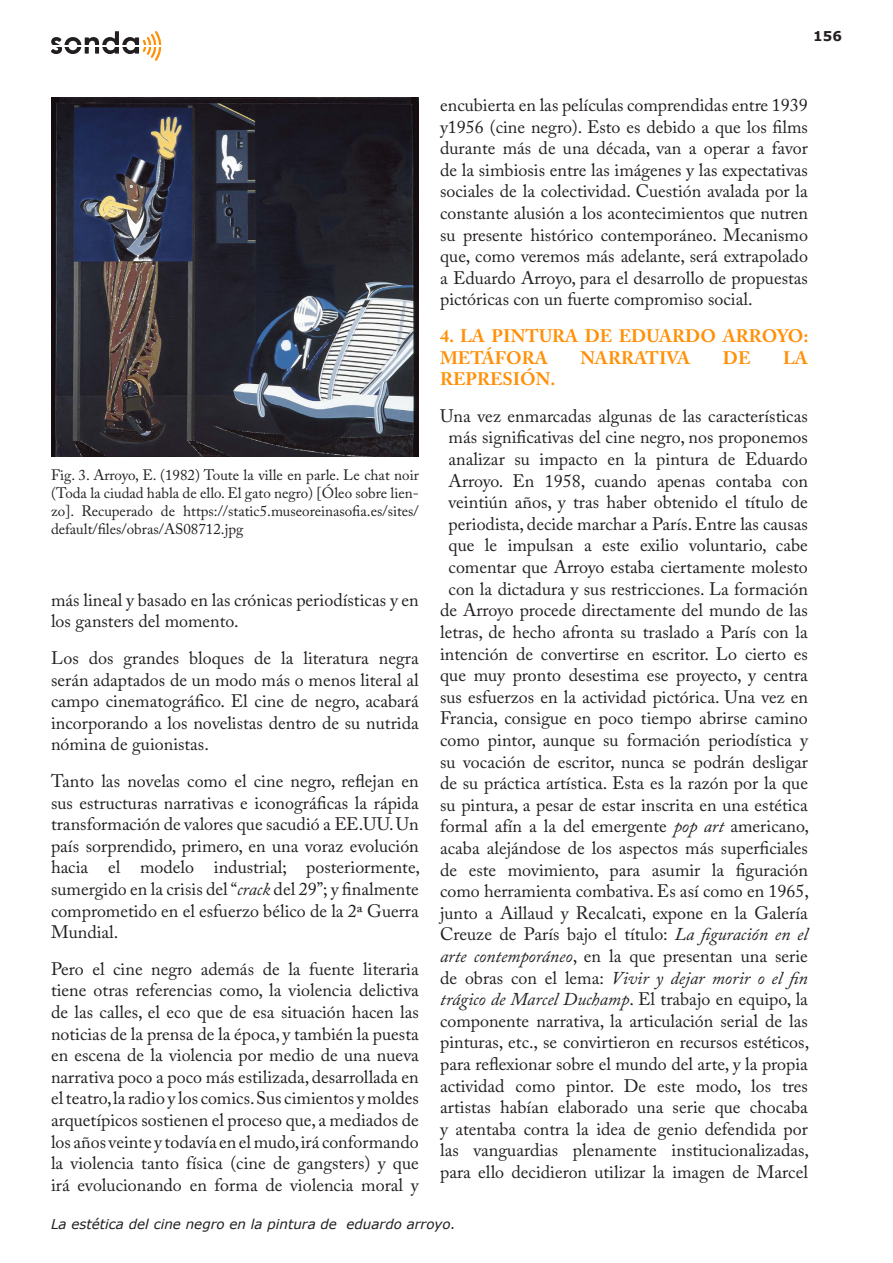
<style>
.page{position:relative;width:893px;height:1263px;background:#fff}
.page>*{position:absolute;margin:0;border:0;box-sizing:border-box;transform-origin:0 0}
.t1{font:18px/21.6px "Adobe Caslon Pro";color:#231f20;text-align:justify}
.t2{font:700 18px/21.6px "Adobe Caslon Pro";color:#ff9008}
.PIE_DE_FOTO{font:15px/18px "Adobe Caslon Pro";color:#231f20;text-align:justify}
.t3{font:italic 13.5px "Verdana";color:#231f20}
.t4{font:700 13.5px "Verdana";color:#231f20}
.s1{font-style:italic}
</style>
<div class="page">
<svg style="left:51px;top:31px;width:111px;height:30px"></svg>
<hr style="left:52px;top:45px;width:110px;height:2px;background:#fff">
<img style="left:51px;top:98px;width:368px;height:358px">
<p class="t4" style="left:813px;top:27px;width:30px">156</p>
<p class="PIE_DE_FOTO" style="left:51px;top:466px;width:369px">Fig. 3. Arroyo, E. (1982) Toute la ville en parle. Le chat noir (Toda la ciudad habla de ello. El gato negro) [Óleo sobre lien&shy;zo]. Recuperado de https://static5.museoreinasofia.es/sites/ default/files/obras/AS08712.jpg</p>
<p class="t1" style="left:51px;top:589px;width:369px">más lineal y basado en las crónicas periodísticas y en los gansters del momento.</p>
<p class="t1" style="left:51px;top:647px;width:369px">Los dos grandes bloques de la literatura negra serán adaptados de un modo más o menos literal al campo cinematográfico. El cine de negro, acabará incorporando a los novelistas dentro de su nutrida nómina de guionistas.</p>
<p class="t1" style="left:51px;top:770px;width:371px">Tanto las novelas como el cine negro, reflejan en sus estructuras narrativas e iconográficas la rápida transformación de valores que sacudió a EE.UU. Un país sorprendido, primero, en una voraz evolución hacia el modelo industrial; posteriormente, sumergido en la crisis del “<span class="s1">crack</span> del 29”; y finalmente comprometido en el esfuerzo bélico de la 2ª Guerra Mundial.</p>
<p class="t1" style="left:51px;top:958px;width:369px">Pero el cine negro además de la fuente literaria tiene otras referencias como, la violencia delictiva de las calles, el eco que de esa situación hacen las noticias de la prensa de la época, y también la puesta en escena de la violencia por medio de una nueva narrativa poco a poco más estilizada, desarrollada en el teatro, la radio y los comics. Sus cimientos y moldes arquetípicos sostienen el proceso que, a mediados de los años veinte y todavía en el mudo, irá conformando la violencia tanto física (cine de gangsters) y que irá evolucionando en forma de violencia moral y</p>
<p class="t1" style="left:440px;top:94px;width:369px">encubierta en las películas comprendidas entre 1939 y1956 (cine negro). Esto es debido a que los films durante más de una década, van a operar a favor de la simbiosis entre las imágenes y las expectativas sociales de la colectividad. Cuestión avalada por la constante alusión a los acontecimientos que nutren su presente histórico contemporáneo. Mecanismo que, como veremos más adelante, será extrapolado a Eduardo Arroyo, para el desarrollo de propuestas pictóricas con un fuerte compromiso social.</p>
<p class="t2" style="left:440px;top:325px;width:370px">4. LA PINTURA DE EDUARDO ARROYO:<br>METÁFORA</p>
<p class="t2" style="left:580px;top:347px;width:111px">NARRATIVA</p>
<p class="t2" style="left:723px;top:347px;width:29px">DE</p>
<p class="t2" style="left:783px;top:347px;width:26px">LA</p>
<p class="t2" style="left:440px;top:368px;width:117px">REPRESIÓN.</p>
<p class="t1" style="left:440px;top:405px;width:371px;text-align:center">Una vez enmarcadas algunas de las características más significativas del cine negro, nos proponemos analizar su impacto en la pintura de Eduardo Arroyo. En 1958, cuando apenas contaba con veintiún años, y tras haber obtenido el título de periodista, decide marchar a París. Entre las causas que le impulsan a este exilio voluntario, cabe comentar que Arroyo estaba ciertamente molesto con la dictadura y sus restricciones. La formación de Arroyo procede directamente del mundo de las letras, de hecho afronta su traslado a París con la intención de convertirse en escritor. Lo cierto es que muy pronto desestima ese proyecto, y centra sus esfuerzos en la actividad pictórica. Una vez en Francia, consigue en poco tiempo abrirse camino como pintor, aunque su formación periodística y su vocación de escritor, nunca se podrán desligar de su práctica artística. Esta es la razón por la que su pintura, a pesar de estar inscrita en una estética formal afín a la del emergente <span class="s1">pop art</span> americano, acaba alejándose de los aspectos más superficiales de este movimiento, para asumir la figuración como herramienta combativa. Es así como en 1965, junto a Aillaud y Recalcati, expone en la Galería Creuze de París bajo el título: <span class="s1">La figuración en el arte contemporáneo</span>, en la que presentan una serie de obras con el lema: <span class="s1">Vivir y dejar morir o el fin trágico de Marcel Duchamp</span>. El trabajo en equipo, la componente narrativa, la articulación serial de las pinturas, etc., se convirtieron en recursos estéticos, para reflexionar sobre el mundo del arte, y la propia actividad como pintor. De este modo, los tres artistas habían elaborado una serie que chocaba y atentaba contra la idea de genio defendida por las vanguardias plenamente institucionalizadas, para ello decidieron utilizar la imagen de Marcel</p>
<p class="t3" style="left:51px;top:1215px;width:406px">La estética del cine negro en la pintura de eduardo arroyo.</p>
</div>
